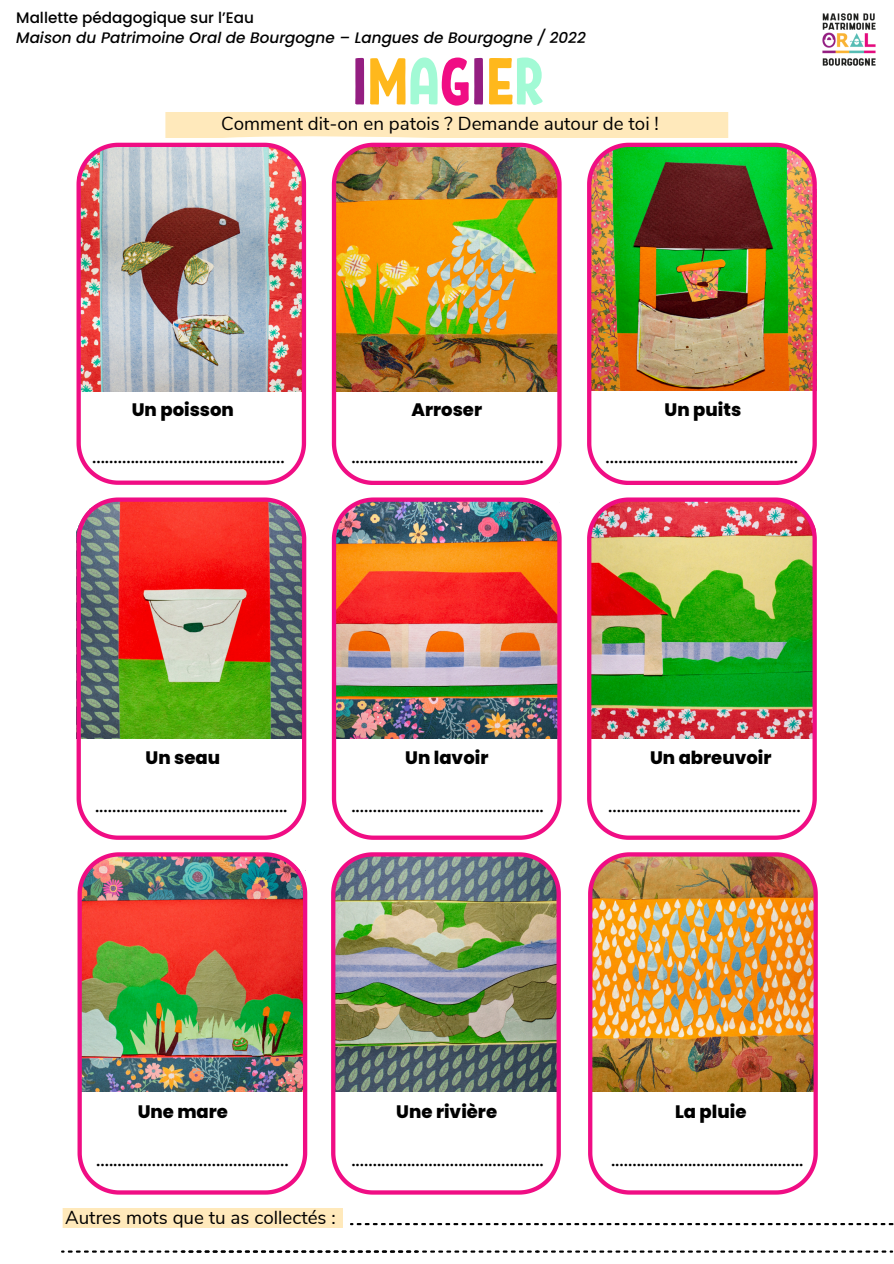
<style>
.page{position:relative;width:894px;height:1264px;background:#fff}
.page>*{position:absolute;margin:0;border:0;box-sizing:border-box;transform-origin:0 0}
.t1{font:66px "RF Krabuler";letter-spacing:-.02em;color:#941e81}
.t2{font:18.75px "Nunito Sans";color:#000}
.t3{font:800 18px "Poppins";color:#000}
.t4{font:italic 500 15.15px "Poppins";color:#000}
.t5{font:500 15.15px "Poppins";color:#000}
.t6{font:700 15px "Open Sans";color:#000}
.s1{color:#ffb81c}
.s2{color:#a2fad5}
.s3{color:#f00d84}
</style>
<div class="page">
<div style="left:63px;top:1208px;width:279px;height:19px;background:#ffe9bb"></div>
<svg style="left:350px;top:1223px;width:543px;height:2px"></svg>
<svg style="left:61px;top:1250px;width:831px;height:2px"></svg>
<img style="left:76px;top:143px;width:230px;height:342px">
<img style="left:332px;top:198px;width:229px;height:287px">
<svg style="left:816px;top:176px;width:1px;height:13px"></svg>
<img style="left:587px;top:143px;width:229px;height:342px">
<svg style="left:77px;top:497px;width:229px;height:342px"></svg>
<img style="left:332px;top:497px;width:229px;height:342px">
<img style="left:587px;top:497px;width:229px;height:342px">
<img style="left:165px;top:112px;width:563px;height:86px">
<img style="left:331px;top:852px;width:229px;height:342px">
<img style="left:588px;top:852px;width:229px;height:342px">
<img style="left:78px;top:852px;width:229px;height:342px">
<img style="left:822px;top:13px;width:54px;height:53px">
<p class="t5" style="left:16px;top:7px;width:239px">Mallette pédagogique sur l’Eau</p>
<h2 class="t4" style="left:16px;top:27px;width:571px">Maison du Patrimoine Oral de Bourgogne – Langues de Bourgogne / 2022</h2>
<p class="t1" style="left:351px;top:38px;width:194px">I<span class="s1">M</span><span class="s2">A</span><span class="s3">G</span>I<span class="s1">E</span><span class="s2">R</span></p>
<p class="t2" style="left:221px;top:111px;width:439px">Comment dit-on en patois ? Demande autour de toi !</p>
<p class="t3" style="left:132px;top:397px;width:104px">Un poisson</p>
<p class="t3" style="left:411px;top:397px;width:72px">Arroser</p>
<h2 class="t3" style="left:664px;top:397px;width:78px">Un puits</h2>
<p class="t6" style="left:92px;top:447px;width:194px">.............................................</p>
<p class="t6" style="left:351px;top:447px;width:194px">.............................................</p>
<p class="t6" style="left:605px;top:447px;width:194px">.............................................</p>
<h2 class="t3" style="left:145px;top:745px;width:76px">Un seau</h2>
<p class="t3" style="left:405px;top:745px;width:85px">Un lavoir</p>
<p class="t3" style="left:650px;top:745px;width:123px">Un abreuvoir</p>
<h2 class="t6" style="left:95px;top:796px;width:194px">.............................................</h2>
<p class="t6" style="left:351px;top:796px;width:194px">.............................................</p>
<p class="t6" style="left:608px;top:796px;width:194px">.............................................</p>
<p class="t3" style="left:138px;top:1098px;width:92px">Une mare</p>
<p class="t3" style="left:396px;top:1098px;width:102px">Une rivière</p>
<h2 class="t3" style="left:675px;top:1098px;width:73px">La pluie</h2>
<p class="t6" style="left:96px;top:1150px;width:194px">.............................................</p>
<h2 class="t6" style="left:351px;top:1150px;width:194px">.............................................</h2>
<p class="t6" style="left:611px;top:1150px;width:194px">.............................................</p>
<p class="t2" style="left:65px;top:1204px;width:272px">Autres mots que tu as collectés :</p>
</div>
